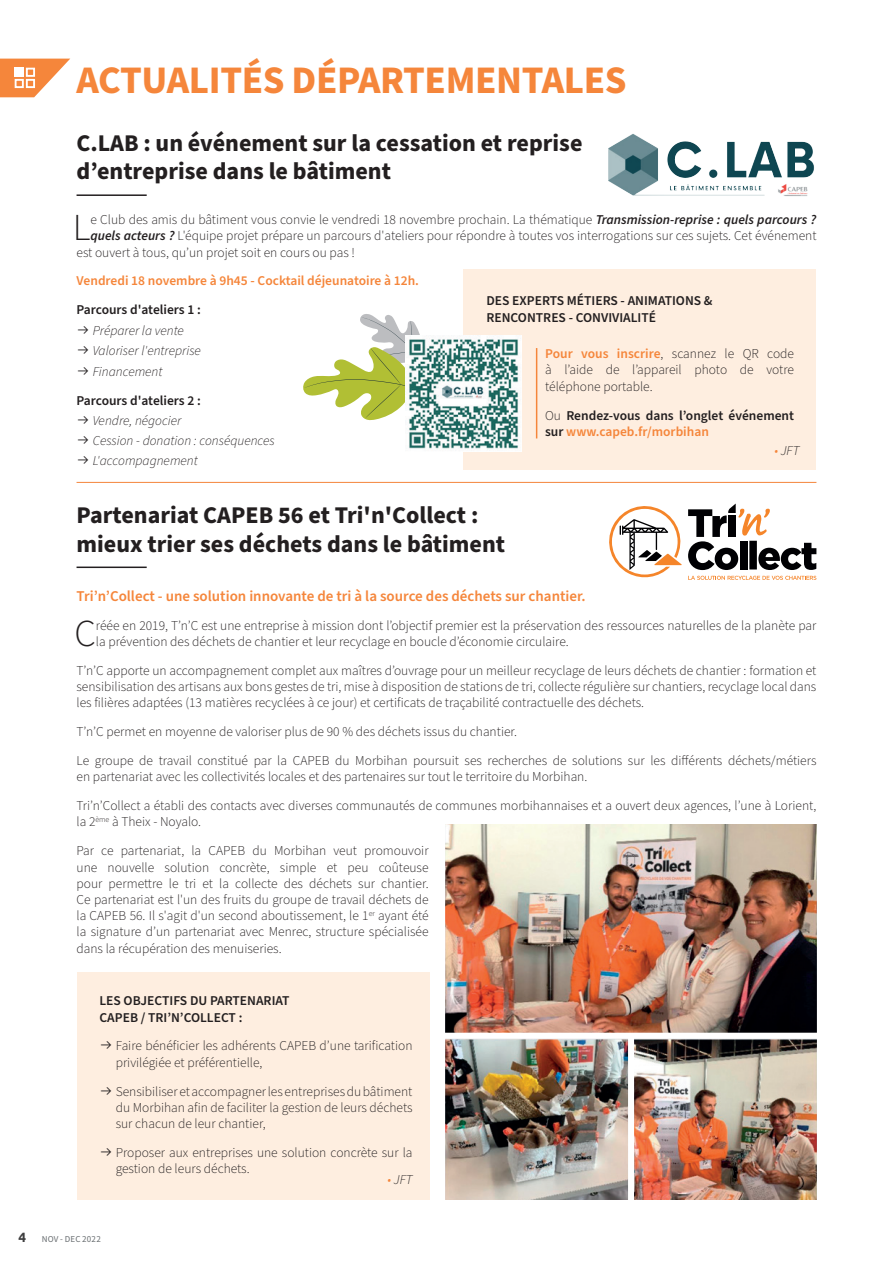
<style>
.page{position:relative;width:893px;height:1263px;background:#fff}
.page>*{position:absolute;margin:0;border:0;box-sizing:border-box;transform-origin:0 0}
.t1{font:700 39px "Source Sans Pro";letter-spacing:-.01em;color:#f5863b}
.t2{font:300 38.1px "Source Sans Pro";color:#231f20}
.t3{font:700 24px/28.8px "Source Sans Pro";color:#231f20}
.t4{font:600 15px "Source Sans Pro";color:#f5863b}
.t5{font:300 13.5px/16.2px "Source Sans Pro";color:#231f20}
.t6{font:600 13.5px/16.2px "Source Sans Pro";color:#231f20}
.t7{font:italic 300 13.5px/20.4px "Source Sans Pro";color:#231f20}
.t8{font:600 13.5px "Source Sans Pro";color:#f5863b}
.t9{font:9px "Source Sans Pro";letter-spacing:.02em;color:#696e71}
.s1{font-weight:600;font-style:italic}
.s2{font-weight:600;color:#f5863b}
.s3{font-weight:300}
.s4{color:#f5863b}
.s5{font-family:"Ubuntu";font-weight:700;font-size:13.5px;color:#3e3e3f}
</style>
<div class="page">
<div style="left:463px;top:269px;width:353px;height:200px;background:#feeee0"></div>
<svg style="left:0;top:59px;width:70px;height:38px"></svg>
<div style="left:15px;top:68px;width:9px;height:9px;background:#fff"></div>
<div style="left:15px;top:79px;width:9px;height:9px;border:2px solid #fff"></div>
<div style="left:26px;top:68px;width:9px;height:9px;border:2px solid #fff"></div>
<div style="left:26px;top:79px;width:9px;height:9px;border:2px solid #fff"></div>
<hr style="left:77px;top:194px;width:70px;height:2px;background:#231f20">
<hr style="left:77px;top:566px;width:70px;height:2px;background:#231f20">
<hr style="left:77px;top:482px;width:739px;height:1px;background:#f5863b">
<svg style="left:303px;top:314px;width:117px;height:106px"></svg>
<hr style="left:536px;top:348px;width:1px;height:90px;background:#f5863b">
<div style="left:77px;top:972px;width:352px;height:227px;background:#feeee0"></div>
<img style="left:608px;top:134px;width:206px;height:62px">
<img style="left:406px;top:336px;width:116px;height:116px">
<img style="left:446px;top:825px;width:370px;height:374px">
<div style="left:436px;top:1033px;width:394px;height:6px;background:#fff"></div>
<div style="left:628px;top:1035px;width:6px;height:170px;background:#fff"></div>
<svg style="left:609px;top:503px;width:207px;height:77px"></svg>
<h1 class="t1" style="left:77px;top:53px;width:552px">ACTUALITÉS DÉPARTEMENTALES</h1>
<h3 class="t3" style="left:77px;top:129px;width:507px">C.LAB : un événement sur la cessation et reprise d’entreprise dans le bâtiment</h3>
<h2 class="t2" style="left:73px;top:202px;width:19px">L</h2>
<p class="t5" style="left:91px;top:212px;width:727px">e Club des amis du bâtiment vous convie le vendredi 18 novembre prochain. La thématique <span class="s1">Transmission-reprise : quels parcours ?</span></p>
<p class="t5" style="left:91px;top:228px;width:727px"><span class="s1">quels acteurs ?</span> L'équipe projet prépare un parcours d'ateliers pour répondre à toutes vos interrogations sur ces sujets. Cet événement</p>
<p class="t5" style="left:77px;top:244px;width:280px">est ouvert à tous, qu’un projet soit en cours ou pas !</p>
<p class="t8" style="left:77px;top:272px;width:344px">Vendredi 18 novembre à 9h45 - Cocktail déjeunatoire à 12h.</p>
<p class="t6" style="left:77px;top:302px;width:126px">Parcours d'ateliers 1 :</p>
<p class="t7" style="left:93px;top:321px;width:110px">Préparer la vente<br>Valoriser l'entreprise<br>Financement</p>
<p class="t6" style="left:77px;top:392px;width:126px">Parcours d'ateliers 2 :</p>
<p class="t7" style="left:93px;top:411px;width:184px">Vendre, négocier<br>Cession - donation : conséquences<br>L'accompagnement</p>
<p class="t6" style="left:486px;top:293px;width:228px">DES EXPERTS MÉTIERS - ANIMATIONS &amp;<br>RENCONTRES - CONVIVIALITÉ</p>
<p class="t5" style="left:545px;top:346px;width:250px;text-align:justify"><span class="s2">Pour vous inscrire</span>, scannez le QR code à l’aide de l’appareil photo de votre téléphone portable.</p>
<p class="t6" style="left:545px;top:407px;width:250px"><span class="s3">Ou</span> Rendez-vous dans l’onglet événement sur <span class="s4">www.capeb.fr/morbihan</span></p>
<p class="t7" style="left:774px;top:441px;width:27px"><span class="s4">•</span> JFT</p>
<h3 class="t3" style="left:77px;top:501px;width:430px">Partenariat CAPEB 56 et Tri'n'Collect : mieux trier ses déchets dans le bâtiment</h3>
<p class="t4" style="left:77px;top:586px;width:511px">Tri’n’Collect - une solution innovante de tri à la source des déchets sur chantier.</p>
<h2 class="t2" style="left:74px;top:608px;width:23px">C</h2>
<p class="t5" style="left:96px;top:617px;width:722px">réée en 2019, T’n’C est une entreprise à mission dont l’objectif premier est la préservation des ressources naturelles de la planète par la prévention des déchets de chantier et leur recyclage en boucle d’économie circulaire.</p>
<p class="t5" style="left:77px;top:663px;width:741px;text-align:justify">T’n’C apporte un accompagnement complet aux maîtres d’ouvrage pour un meilleur recyclage de leurs déchets de chantier : formation et sensibilisation des artisans aux bons gestes de tri, mise à disposition de stations de tri, collecte régulière sur chantiers, recyclage local dans les filières adaptées (13 matières recyclées à ce jour) et certificats de traçabilité contractuelle des déchets.</p>
<p class="t5" style="left:77px;top:718px;width:741px;line-height:29px">T’n’C permet en moyenne de valoriser plus de 90 % des déchets issus du chantier.<br>Le groupe de travail constitué par la CAPEB du Morbihan poursuit ses recherches de solutions sur les différents déchets/métiers</p>
<p class="t5" style="left:77px;top:763px;width:741px;line-height:29px">en partenariat avec les collectivités locales et des partenaires sur tout le territoire du Morbihan.<br>Tri’n’Collect a établi des contacts avec diverses communautés de communes morbihannaises et a ouvert deux agences, l’une à Lorient,</p>
<p class="t5" style="left:77px;top:808px;width:354px;line-height:29px">la 2<sup>ème</sup> à Theix - Noyalo.<br>Par ce partenariat, la CAPEB du Morbihan veut promouvoir</p>
<p class="t5" style="left:77px;top:859px;width:354px;text-align:justify">une nouvelle solution concrète, simple et peu coûteuse pour permettre le tri et la collecte des déchets sur chantier.<br>Ce partenariat est l'un des fruits du groupe de travail déchets de la CAPEB 56. Il s'agit d'un second aboutissement, le 1<sup>er</sup> ayant été la signature d’un partenariat avec Menrec, structure spécialisée dans la récupération des menuiseries.</p>
<p class="t6" style="left:99px;top:993px;width:192px">LES OBJECTIFS DU PARTENARIAT<br>CAPEB / TRI’N’COLLECT :</p>
<p class="t5" style="left:116px;top:1038px;width:298px">Faire bénéficier les adhérents CAPEB d’une tarification privilégiée et préférentielle,</p>
<p class="t5" style="left:116px;top:1083px;width:298px;text-align:justify">Sensibiliser et accompagner les entreprises du bâtiment du Morbihan afin de faciliter la gestion de leurs déchets sur chacun de leur chantier,</p>
<p class="t5" style="left:116px;top:1145px;width:298px">Proposer aux entreprises une solution concrète sur la gestion de leurs déchets.</p>
<p class="t7" style="left:387px;top:1169px;width:27px"><span class="s4">•</span> JFT</p>
<p class="t9" style="left:19px;top:1233px;width:84px"><span class="s5">4</span> NOV - DEC 2022</p>
</div>
